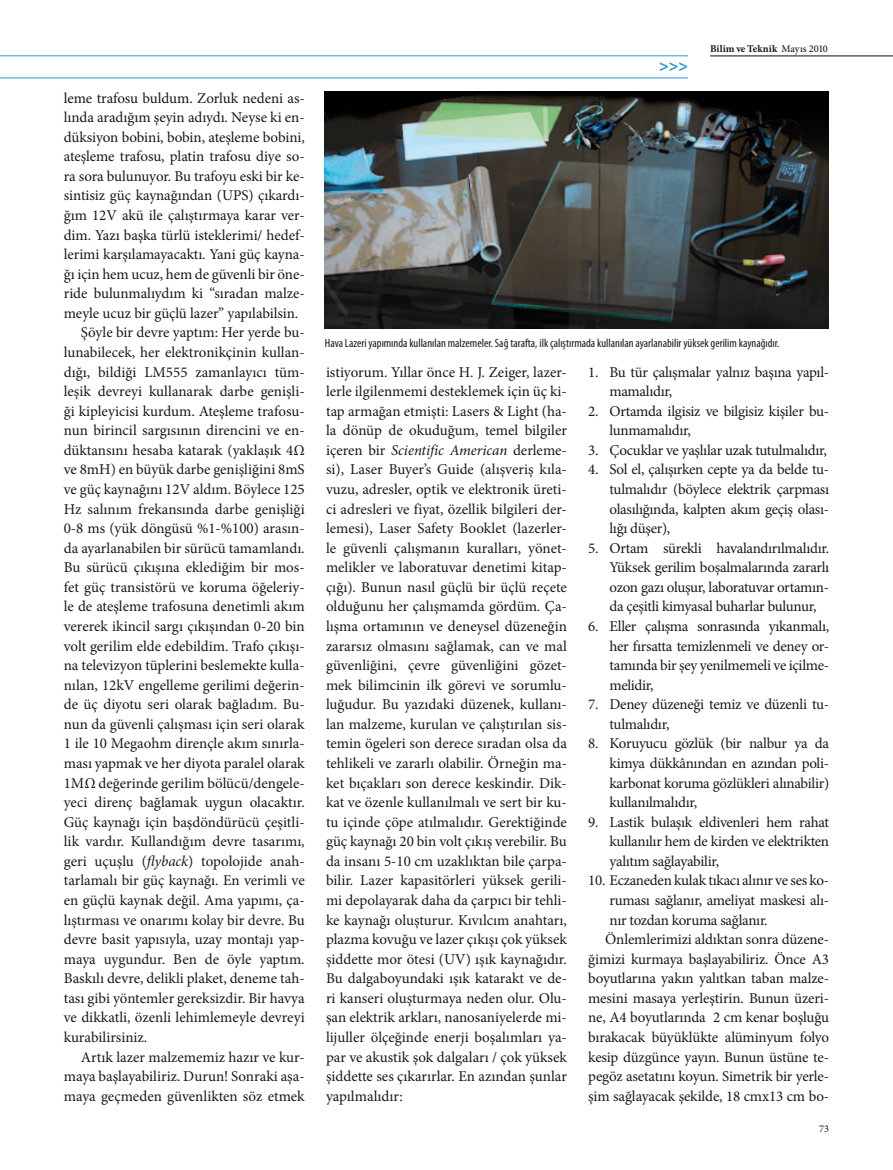
<style>
.page{position:relative;width:893px;height:1170px;background:#fff}
.page>*{position:absolute;margin:0;border:0;box-sizing:border-box;transform-origin:0 0}
.t1{font:700 16.2px "Myriad Pro";color:#2699d1}
.t2{font:15px/19.5px "Minion Pro";letter-spacing:-.005em;color:#1a171c;text-align:justify}
.t3{font:condensed 12px "Myriad Pro";color:#1a171c}
.t4{font:700 10.35px "Minion Pro";letter-spacing:.005em;color:#1a171c}
.t5{font:10.35px "Minion Pro";color:#1a171c}
.s1{font-style:italic}
.s2{font-weight:500}
</style>
<div class="page">
<hr style="left:0;top:78px;width:688px;height:1px;background:#2699d1">
<hr style="left:0;top:56px;width:688px;height:1px;background:#2699d1">
<hr style="left:710px;top:56px;width:183px;height:1px;background:#070c12">
<img style="left:325px;top:91px;width:503px;height:238px">
<p class="t2" style="left:64px;top:88px;width:242px">leme trafosu buldum. Zorluk nedeni as-</p>
<p class="t2" style="left:64px;top:108px;width:242px">lında aradığım şeyin adıydı. Neyse ki en-</p>
<p class="t2" style="left:64px;top:127px;width:242px">düksiyon bobini, bobin, ateşleme bobini,</p>
<p class="t2" style="left:64px;top:147px;width:242px">ateşleme trafosu, platin trafosu diye so-</p>
<p class="t2" style="left:64px;top:166px;width:242px">ra sora bulunuyor. Bu trafoyu eski bir ke-</p>
<p class="t2" style="left:64px;top:186px;width:242px">sintisiz güç kaynağından (UPS) çıkardı-</p>
<p class="t2" style="left:64px;top:205px;width:242px">ğım 12V akü ile çalıştırmaya karar ver-</p>
<p class="t2" style="left:64px;top:225px;width:242px">dim. Yazı başka türlü isteklerimi/ hedef-</p>
<p class="t2" style="left:64px;top:244px;width:242px">lerimi karşılamayacaktı. Yani güç kayna-</p>
<p class="t2" style="left:64px;top:264px;width:242px">ğı için hem ucuz, hem de güvenli bir öne-</p>
<p class="t2" style="left:64px;top:284px;width:242px">ride bulunmalıydım ki “sıradan malze-</p>
<p class="t2" style="left:64px;top:303px;width:236px">meyle ucuz bir güçlü lazer” yapılabilsin.</p>
<p class="t2" style="left:81px;top:323px;width:225px">Şöyle bir devre yaptım: Her yerde bu-</p>
<p class="t2" style="left:64px;top:342px;width:242px">lunabilecek, her elektronikçinin kullan-</p>
<p class="t2" style="left:64px;top:362px;width:242px">dığı, bildiği LM555 zamanlayıcı tüm-</p>
<p class="t2" style="left:64px;top:381px;width:242px">leşik devreyi kullanarak darbe genişli-</p>
<p class="t2" style="left:64px;top:401px;width:242px">ği kipleyicisi kurdum. Ateşleme trafosu-</p>
<p class="t2" style="left:64px;top:421px;width:242px">nun birincil sargısının direncini ve en-</p>
<p class="t2" style="left:64px;top:440px;width:242px">düktansını hesaba katarak (yaklaşık 4Ω</p>
<p class="t2" style="left:64px;top:460px;width:242px">ve 8mH) en büyük darbe genişliğini 8mS</p>
<p class="t2" style="left:64px;top:479px;width:242px">ve güç kaynağını 12V aldım. Böylece 125</p>
<p class="t2" style="left:64px;top:499px;width:242px">Hz salınım frekansında darbe genişliği</p>
<p class="t2" style="left:64px;top:518px;width:242px">0-8 ms (yük döngüsü %1-%100) arasın-</p>
<p class="t2" style="left:64px;top:538px;width:242px">da ayarlanabilen bir sürücü tamamlandı.</p>
<p class="t2" style="left:64px;top:557px;width:242px">Bu sürücü çıkışına eklediğim bir mos-</p>
<p class="t2" style="left:64px;top:577px;width:242px">fet güç transistörü ve koruma öğeleriy-</p>
<p class="t2" style="left:64px;top:597px;width:242px">le de ateşleme trafosuna denetimli akım</p>
<p class="t2" style="left:64px;top:616px;width:242px">vererek ikincil sargı çıkışından 0-20 bin</p>
<p class="t2" style="left:64px;top:636px;width:242px">volt gerilim elde edebildim. Trafo çıkışı-</p>
<p class="t2" style="left:64px;top:655px;width:242px">na televizyon tüplerini beslemekte kulla-</p>
<p class="t2" style="left:64px;top:675px;width:242px">nılan, 12kV engelleme gerilimi değerin-</p>
<p class="t2" style="left:64px;top:694px;width:242px">de üç diyotu seri olarak bağladım. Bu-</p>
<p class="t2" style="left:64px;top:714px;width:242px">nun da güvenli çalışması için seri olarak</p>
<p class="t2" style="left:64px;top:733px;width:242px">1 ile 10 Megaohm dirençle akım sınırla-</p>
<p class="t2" style="left:64px;top:753px;width:242px">ması yapmak ve her diyota paralel olarak</p>
<p class="t2" style="left:64px;top:773px;width:242px">1MΩ değerinde gerilim bölücü/dengele-</p>
<p class="t2" style="left:64px;top:792px;width:242px">yeci direnç bağlamak uygun olacaktır.</p>
<p class="t2" style="left:64px;top:812px;width:242px">Güç kaynağı için başdöndürücü çeşitli-</p>
<p class="t2" style="left:64px;top:831px;width:242px">lik vardır. Kullandığım devre tasarımı,</p>
<p class="t2" style="left:64px;top:851px;width:242px">geri uçuşlu (<span class="s1">flyback</span>) topolojide anah-</p>
<p class="t2" style="left:64px;top:870px;width:242px">tarlamalı bir güç kaynağı. En verimli ve</p>
<p class="t2" style="left:64px;top:890px;width:242px">en güçlü kaynak değil. Ama yapımı, ça-</p>
<p class="t2" style="left:64px;top:910px;width:242px">lıştırması ve onarımı kolay bir devre. Bu</p>
<p class="t2" style="left:64px;top:929px;width:242px">devre basit yapısıyla, uzay montajı yap-</p>
<p class="t2" style="left:64px;top:949px;width:242px">maya uygundur. Ben de öyle yaptım.</p>
<p class="t2" style="left:64px;top:968px;width:242px">Baskılı devre, delikli plaket, deneme tah-</p>
<p class="t2" style="left:64px;top:988px;width:242px">tası gibi yöntemler gereksizdir. Bir havya</p>
<p class="t2" style="left:64px;top:1007px;width:242px">ve dikkatli, özenli lehimlemeyle devreyi</p>
<p class="t2" style="left:64px;top:1027px;width:85px">kurabilirsiniz.</p>
<p class="t2" style="left:81px;top:1046px;width:225px">Artık lazer malzememiz hazır ve kur-</p>
<p class="t2" style="left:64px;top:1066px;width:242px">maya başlayabiliriz. Durun! Sonraki aşa-</p>
<p class="t2" style="left:64px;top:1086px;width:242px">maya geçmeden güvenlikten söz etmek</p>
<p class="t1" style="left:659px;top:55px;width:30px">&gt;&gt;&gt;</p>
<p class="t4" style="left:710px;top:41px;width:119px">Bilim ve Teknik <span class="s2">Mayıs 2010</span></p>
<p class="t3" style="left:325px;top:335px;width:456px">Hava Lazeri yapımında kullanılan malzemeler. Sağ tarafta, ilk çalıştırmada kullanılan ayarlanabilir yüksek gerilim kaynağıdır.</p>
<p class="t2" style="left:326px;top:362px;width:242px">istiyorum. Yıllar önce H. J. Zeiger, lazer&shy;lerle ilgilenmemi desteklemek için üç ki&shy;tap armağan etmişti: Lasers &amp; Light (ha&shy;la dönüp de okuduğum, temel bilgiler içeren bir <span class="s1">Scientific American</span> derleme&shy;si), Laser Buyer’s Guide (alışveriş kıla&shy;vuzu, adresler, optik ve elektronik üreti&shy;ci adresleri ve fiyat, özellik bilgileri der&shy;lemesi), Laser Safety Booklet (lazerler&shy;le güvenli çalışmanın kuralları, yönet&shy;melikler ve laboratuvar denetimi kitap&shy;çığı). Bunun nasıl güçlü bir üçlü reçete olduğunu her çalışmamda gördüm. Ça&shy;lışma ortamının ve deneysel düzeneğin zararsız olmasını sağlamak, can ve mal güvenliğini, çevre güvenliğini gözet&shy;mek bilimcinin ilk görevi ve sorumlu&shy;luğudur. Bu yazıdaki düzenek, kullanı&shy;lan malzeme, kurulan ve çalıştırılan sis&shy;temin ögeleri son derece sıradan olsa da tehlikeli ve zararlı olabilir. Örneğin ma&shy;ket bıçakları son derece keskindir. Dik&shy;kat ve özenle kullanılmalı ve sert bir ku&shy;tu içinde çöpe atılmalıdır. Gerektiğinde güç kaynağı 20 bin volt çıkış verebilir. Bu da insanı 5-10 cm uzaklıktan bile çarpa&shy;bilir. Lazer kapasitörleri yüksek gerili&shy;mi depolayarak daha da çarpıcı bir tehli&shy;ke kaynağı oluşturur. Kıvılcım anahtarı, plazma kovuğu ve lazer çıkışı çok yüksek şiddette mor ötesi (UV) ışık kaynağıdır.<br>Bu dalgaboyundaki ışık katarakt ve de&shy;ri kanseri oluşturmaya neden olur. Olu&shy;şan elektrik arkları, nanosaniyelerde mi&shy;lijuller ölçeğinde enerji boşalımları ya&shy;par ve akustik şok dalgaları / çok yüksek şiddette ses çıkarırlar. En azından şunlar yapılmalıdır:</p>
<p class="t2" style="left:609px;top:362px;width:221px;text-indent:-21px">1. Bu tür çalışmalar yalnız başına yapıl&shy;mamalıdır,</p>
<p class="t2" style="left:609px;top:401px;width:221px;text-indent:-21px">2. Ortamda ilgisiz ve bilgisiz kişiler bu&shy;lunmamalıdır,</p>
<p class="t2" style="left:588px;top:440px;width:240px">3. Çocuklar ve yaşlılar uzak tutulmalıdır,</p>
<p class="t2" style="left:609px;top:460px;width:221px;text-indent:-21px">4. Sol el, çalışırken cepte ya da belde tu&shy;tulmalıdır (böylece elektrik çarpması olasılığında, kalpten akım geçiş olası&shy;lığı düşer),</p>
<p class="t2" style="left:609px;top:538px;width:221px;text-indent:-21px">5. Ortam sürekli havalandırılmalıdır.<br>Yüksek gerilim boşalmalarında zararlı ozon gazı oluşur, laboratuvar ortamın&shy;da çeşitli kimyasal buharlar bulunur,</p>
<p class="t2" style="left:609px;top:616px;width:221px;text-indent:-21px">6. Eller çalışma sonrasında yıkanmalı, her fırsatta temizlenmeli ve deney or&shy;tamında bir şey yenilmemeli ve içilme&shy;melidir,</p>
<p class="t2" style="left:609px;top:694px;width:221px;text-indent:-21px">7. Deney düzeneği temiz ve düzenli tu&shy;tulmalıdır,</p>
<p class="t2" style="left:609px;top:734px;width:221px;text-indent:-21px">8. Koruyucu gözlük (bir nalbur ya da kimya dükkânından en azından poli&shy;karbonat koruma gözlükleri alınabilir) kullanılmalıdır,</p>
<p class="t2" style="left:609px;top:812px;width:221px;text-indent:-21px">9. Lastik bulaşık eldivenleri hem rahat kullanılır hem de kirden ve elektrikten yalıtım sağlayabilir,</p>
<p class="t2" style="left:588px;top:870px;width:242px">10. Eczaneden kulak tıkacı alınır ve ses ko-</p>
<p class="t2" style="left:609px;top:890px;width:221px">ruması sağlanır, ameliyat maskesi alı-</p>
<p class="t2" style="left:609px;top:910px;width:160px">nır tozdan koruma sağlanır.</p>
<p class="t2" style="left:605px;top:929px;width:225px">Önlemlerimizi aldıktan sonra düzene-</p>
<p class="t2" style="left:588px;top:949px;width:242px">ğimizi kurmaya başlayabiliriz. Önce A3</p>
<p class="t2" style="left:588px;top:968px;width:242px">boyutlarına yakın yalıtkan taban malze-</p>
<p class="t2" style="left:588px;top:988px;width:242px">mesini masaya yerleştirin. Bunun üzeri-</p>
<p class="t2" style="left:588px;top:1007px;width:242px">ne, A4 boyutlarında 2 cm kenar boşluğu</p>
<p class="t2" style="left:588px;top:1027px;width:242px">bırakacak büyüklükte alüminyum folyo</p>
<p class="t2" style="left:588px;top:1047px;width:242px">kesip düzgünce yayın. Bunun üstüne te-</p>
<p class="t2" style="left:588px;top:1066px;width:242px">pegöz asetatını koyun. Simetrik bir yerle-</p>
<p class="t2" style="left:588px;top:1086px;width:242px">şim sağlayacak şekilde, 18 cmx13 cm bo-</p>
<p class="t5" style="left:819px;top:1121px;width:11px">73</p>
</div>
